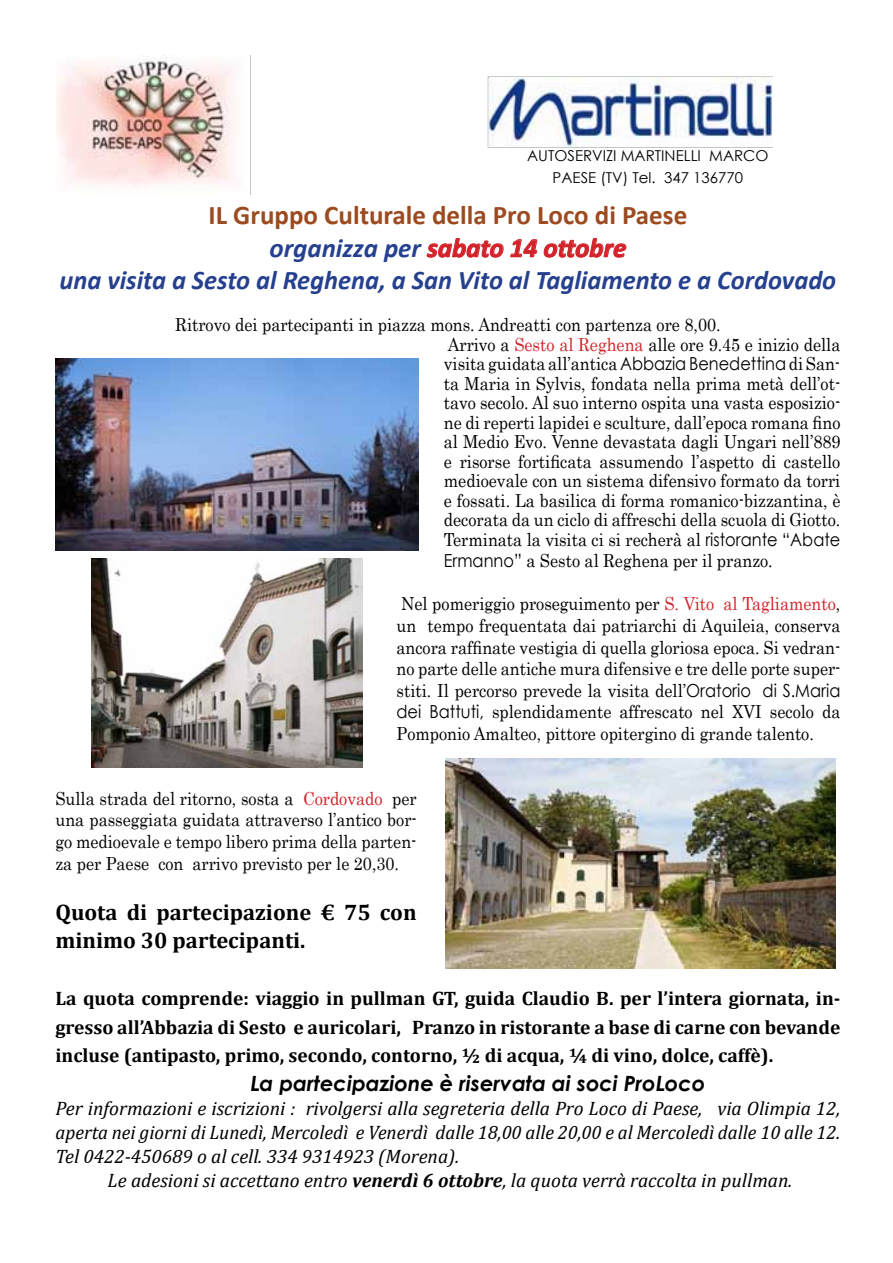
<style>
.page{position:relative;width:893px;height:1263px;background:#fff}
.page>*{position:absolute;margin:0;border:0;box-sizing:border-box;transform-origin:0 0}
.t1{font:italic 700 27px/32.4px "Calibri";color:#25408f;text-align:center}
.t2{font:700 22.5px/28.5px "Cambria";color:#000}
.t3{font:italic 700 21px "Century Gothic";color:#000}
.t4{font:italic 19.5px "Cambria";color:#000}
.t5{font:700 19.5px/28.5px "Cambria";color:#000;text-align:justify}
.t6{font:18px/19.5px "Century";color:#000;text-align:justify;scale:.9 1}
.t7{font:15px/21.6px "Century Gothic";color:#000;text-align:center}
.s1{font-style:normal;color:#9c4a1f}
.s2{color:#d2232a}
.s3{font-family:"Century Gothic"}
.s4{font-weight:700}
</style>
<div class="page">
<img style="left:57px;top:55px;width:715px;height:139px">
<svg style="left:426px;top:238px;width:78px;height:20px"></svg>
<svg style="left:510px;top:238px;width:117px;height:20px"></svg>
<img style="left:55px;top:358px;width:363px;height:193px">
<img style="left:92px;top:558px;width:270px;height:209px">
<img style="left:445px;top:758px;width:391px;height:210px">
<p class="t7" style="left:527px;top:144px;width:243px">AUTOSERVIZI MARTINELLI MARCO<br>PAESE (TV) Tel. 347 136770</p>
<h1 class="t1" style="left:60px;top:198px;width:778px"><span class="s1">IL Gruppo Culturale della Pro Loco di Paese<br></span>organizza per <span class="s2">sabato 14 ottobre<br></span>una visita a Sesto al Reghena, a San Vito al Tagliamento e a Cordovado</h1>
<p class="t6" style="left:444px;top:313px;width:442px;text-align:left;text-indent:-269px">Ritrovo dei partecipanti in piazza mons. Andreatti con partenza ore 8,00.<br>Arrivo a <span class="s2">Sesto al Reghena</span> alle ore 9.45 e inizio della visita guidata all’antica <span class="s3">Abbazia Benedettina</span> di San&shy;ta Maria in Sylvis, fondata nella prima metà dell’ot&shy;tavo secolo. Al suo interno ospita una vasta esposizio&shy;ne di reperti lapidei e sculture, dall’epoca romana fino al Medio Evo. Venne devastata dagli Ungari nell’889 e risorse fortificata assumendo l’aspetto di castello medioevale con un sistema difensivo formato da torri e fossati. La basilica di forma romanico-bizzantina, è decorata da un ciclo di affreschi della scuola di Giotto.<br>Terminata la visita ci si recherà al <span class="s3">ristorante “Abate</span></p>
<p class="t6" style="left:444px;top:549px;width:367px"><span class="s3">Ermanno”</span> a Sesto al Reghena per il pranzo.</p>
<p class="t6" style="left:396px;top:592px;width:495px;line-height:21.6px">Nel pomeriggio proseguimento per <span class="s2">S. Vito al Tagliamento</span>, un tempo frequentata dai patriarchi di Aquileia, conserva ancora raffinate vestigia di quella gloriosa epoca. Si vedran&shy;no parte delle antiche mura difensive e tre delle porte super&shy;stiti. Il percorso prevede la visita dell’<span class="s3">Oratorio di S.Maria dei Battuti,</span> splendidamente affrescato nel XVI secolo da Pomponio Amalteo, pittore opitergino di grande talento.</p>
<p class="t6" style="left:55px;top:786px;width:403px;line-height:21.6px">Sulla strada del ritorno, sosta a <span class="s2">Cordovado</span> per una passeggiata guidata attraverso l’antico bor&shy;go medioevale e tempo libero prima della parten&shy;za per Paese con arrivo previsto per le 20,30.</p>
<p class="t2" style="left:55px;top:897px;width:363px">Quota di partecipazione € 75 con minimo 30 partecipanti.</p>
<p class="t5" style="left:55px;top:984px;width:786px">La quota comprende: viaggio in pullman GT, guida Claudio B. per l’intera giornata, in&shy;gresso all’Abbazia di Sesto e auricolari, Pranzo in ristorante a base di carne con bevande incluse (antipasto, primo, secondo, contorno, ½ di acqua, ¼ di vino, dolce, caffè).</p>
<p class="t3" style="left:250px;top:1067px;width:456px">La partecipazione è riservata ai soci ProLoco</p>
<p class="t4" style="left:55px;top:1094px;width:786px">Per informazioni e iscrizioni : rivolgersi alla segreteria della Pro Loco di Paese, via Olimpia 12,</p>
<p class="t4" style="left:55px;top:1118px;width:786px">aperta nei giorni di Lunedì, Mercoledì e Venerdì dalle 18,00 alle 20,00 e al Mercoledì dalle 10 alle 12.</p>
<p class="t4" style="left:55px;top:1142px;width:405px">Tel 0422-450689 o al cell. 334 9314923 (Morena).</p>
<p class="t4" style="left:108px;top:1166px;width:686px">Le adesioni si accettano entro <span class="s4">venerdì 6 ottobre</span>, la quota verrà raccolta in pullman.</p>
</div>
